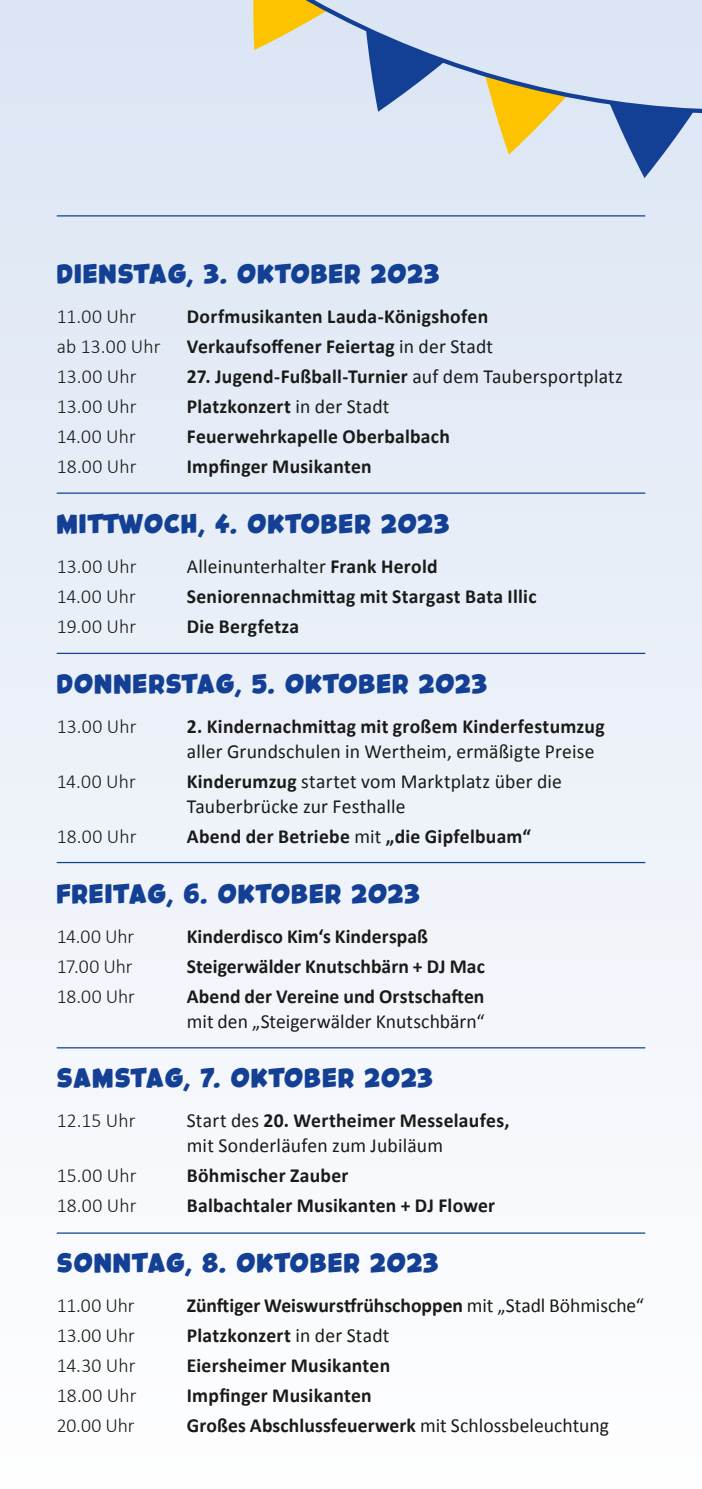
<style>
.page{position:relative;width:702px;height:1489px;background:#fff}
.page>*{position:absolute;margin:0;border:0;box-sizing:border-box;transform-origin:0 0}
.t1{font:700 20px "Calibri";letter-spacing:.01em;color:#1a1a18}
.t2{font:20px/25px "Calibri";letter-spacing:.01em;color:#1a1a18}
.t3{font:300 20px "Calibri";letter-spacing:.005em;color:#1a1a18}
.t4{font:17.5px "Kids Magazine";letter-spacing:.03em;color:#134094}
.s1{font-weight:400}
.s2{font-weight:700}
</style>
<div class="page">
<div style="left:0;top:0;width:702px;height:1488px;background:linear-gradient(to bottom,#dbe5f3,#fefefe)"></div>
<svg style="left:609px;top:169px;width:85px;height:9px"></svg>
<svg style="left:120px;top:0;width:582px;height:169px;background:#ced7e0"></svg>
<hr style="left:0;top:0;width:1px;height:1488px;background:#a4bde3">
<hr style="left:57px;top:215px;width:588px;height:1px;background:#134094">
<hr style="left:57px;top:492px;width:588px;height:1px;background:#134094">
<hr style="left:57px;top:652px;width:588px;height:2px;background:#134094">
<hr style="left:57px;top:861px;width:588px;height:2px;background:#134094">
<hr style="left:57px;top:1047px;width:588px;height:1px;background:#134094">
<hr style="left:57px;top:1232px;width:588px;height:1px;background:#134094">
<p class="t4" style="left:57px;top:267px;width:385px">DIENSTAG, 3. OKTOBER 2023</p>
<p class="t3" style="left:57px;top:304px;width:81px">11.00 Uhr</p>
<p class="t1" style="left:187px;top:302px;width:303px">Dorfmusikanten Lauda-Königshofen</p>
<p class="t3" style="left:57px;top:334px;width:105px">ab 13.00 Uhr</p>
<p class="t1" style="left:187px;top:332px;width:308px">Verkaufsoffener Feiertag <span class="s1">in der Stadt</span></p>
<p class="t3" style="left:57px;top:364px;width:81px">13.00 Uhr</p>
<p class="t1" style="left:187px;top:362px;width:437px">27. Jugend-Fußball-Turnier <span class="s1">auf dem Taubersportplatz</span></p>
<p class="t3" style="left:57px;top:394px;width:81px">13.00 Uhr</p>
<p class="t1" style="left:187px;top:392px;width:204px">Platzkonzert <span class="s1">in der Stadt</span></p>
<p class="t3" style="left:57px;top:424px;width:81px">14.00 Uhr</p>
<p class="t1" style="left:187px;top:422px;width:265px">Feuerwehrkapelle Oberbalbach</p>
<p class="t3" style="left:57px;top:454px;width:81px">18.00 Uhr</p>
<p class="t1" style="left:187px;top:452px;width:186px">Impfinger Musikanten</p>
<p class="t4" style="left:57px;top:516px;width:395px">MITTWOCH, 4. OKTOBER 2023</p>
<p class="t3" style="left:57px;top:553px;width:81px">13.00 Uhr</p>
<p class="t2" style="left:187px;top:553px;width:252px">Alleinunterhalter <span class="s2">Frank Herold</span></p>
<p class="t3" style="left:57px;top:583px;width:81px">14.00 Uhr</p>
<p class="t1" style="left:187px;top:582px;width:351px">Seniorennachmittag mit Stargast Bata Illic</p>
<p class="t3" style="left:57px;top:613px;width:81px">19.00 Uhr</p>
<p class="t1" style="left:187px;top:612px;width:114px">Die Bergfetza</p>
<p class="t4" style="left:57px;top:676px;width:432px">DONNERSTAG, 5. OKTOBER 2023</p>
<p class="t3" style="left:57px;top:713px;width:81px">13.00 Uhr</p>
<p class="t1" style="left:187px;top:711px;width:419px">2. Kindernachmittag mit großem Kinderfestumzug</p>
<p class="t2" style="left:187px;top:738px;width:409px">aller Grundschulen in Wertheim, ermäßigte Preise</p>
<p class="t3" style="left:57px;top:768px;width:81px">14.00 Uhr</p>
<p class="t2" style="left:187px;top:768px;width:377px"><span class="s2">Kinderumzug</span> startet vom Marktplatz über die<br>Tauberbrücke zur Festhalle</p>
<p class="t3" style="left:57px;top:823px;width:81px">18.00 Uhr</p>
<p class="t1" style="left:187px;top:821px;width:346px">Abend der Betriebe <span class="s1">mit</span> „die Gipfelbuam“</p>
<p class="t4" style="left:57px;top:886px;width:365px">FREITAG, 6. OKTOBER 2023</p>
<p class="t3" style="left:57px;top:923px;width:79px">14.00 Uhr</p>
<p class="t1" style="left:187px;top:921px;width:243px">Kinderdisco Kim‘s Kinderspaß</p>
<p class="t3" style="left:57px;top:953px;width:77px">17.00 Uhr</p>
<p class="t1" style="left:187px;top:951px;width:299px">Steigerwälder Knutschbärn + DJ Mac</p>
<p class="t3" style="left:57px;top:983px;width:80px">18.00 Uhr</p>
<p class="t1" style="left:187px;top:981px;width:299px">Abend der Vereine und Orstschaften</p>
<p class="t2" style="left:187px;top:1007px;width:299px">mit den „Steigerwälder Knutschbärn“</p>
<p class="t4" style="left:57px;top:1071px;width:378px">SAMSTAG, 7. OKTOBER 2023</p>
<p class="t3" style="left:57px;top:1108px;width:80px">12.15 Uhr</p>
<p class="t2" style="left:187px;top:1107px;width:324px">Start des <span class="s2">20. Wertheimer Messelaufes, </span>mit Sonderläufen zum Jubiläum</p>
<p class="t3" style="left:57px;top:1163px;width:81px">15.00 Uhr</p>
<p class="t1" style="left:187px;top:1161px;width:163px">Böhmischer Zauber</p>
<p class="t3" style="left:57px;top:1193px;width:81px">18.00 Uhr</p>
<p class="t1" style="left:187px;top:1191px;width:310px">Balbachtaler Musikanten + DJ Flower</p>
<p class="t4" style="left:57px;top:1255px;width:384px">SONNTAG, 8. OKTOBER 2023</p>
<p class="t3" style="left:57px;top:1293px;width:79px">11.00 Uhr</p>
<p class="t1" style="left:187px;top:1291px;width:459px">Zünftiger Weiswurstfrühschoppen <span class="s1">mit „Stadl Böhmische“</span></p>
<p class="t3" style="left:57px;top:1323px;width:80px">13.00 Uhr</p>
<p class="t1" style="left:187px;top:1321px;width:204px">Platzkonzert <span class="s1">in der Stadt</span></p>
<p class="t3" style="left:57px;top:1353px;width:80px">14.30 Uhr</p>
<p class="t1" style="left:187px;top:1351px;width:205px">Eiersheimer Musikanten</p>
<p class="t3" style="left:57px;top:1382px;width:81px">18.00 Uhr</p>
<p class="t1" style="left:187px;top:1381px;width:186px">Impfinger Musikanten</p>
<p class="t3" style="left:57px;top:1412px;width:79px">20.00 Uhr</p>
<p class="t1" style="left:187px;top:1411px;width:424px">Großes Abschlussfeuerwerk <span class="s1">mit Schlossbeleuchtung</span></p>
</div>
